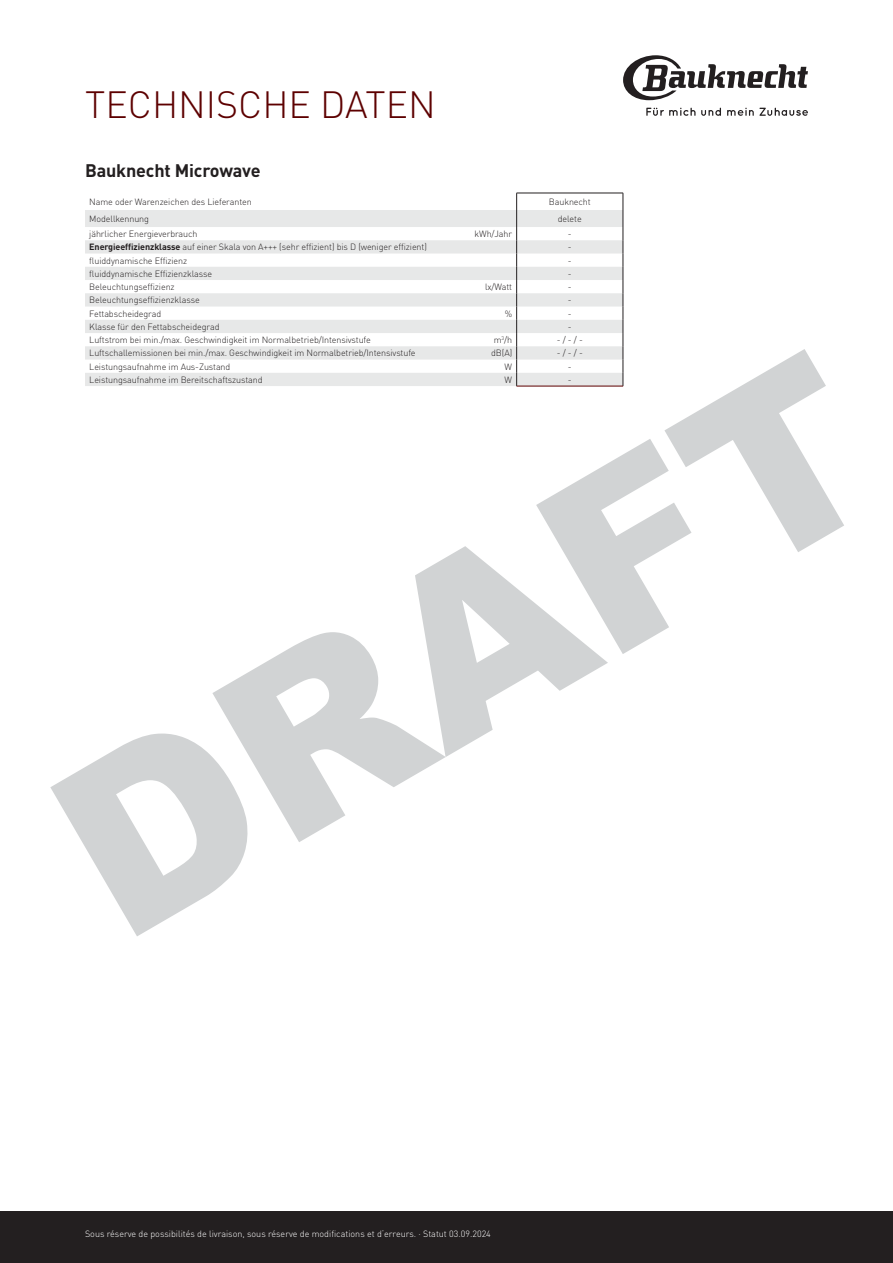
<style>
.page{position:relative;width:893px;height:1263px;background:#fff}
.page>*{position:absolute;margin:0;border:0;box-sizing:border-box;transform-origin:0 0}
.t1{font:300 37.5px "DIN Pro";color:#5d0000}
.t2{font:700 18px "DIN Pro";letter-spacing:-.01em;color:#231f20}
.t3{font:300 9px "DIN Pro";letter-spacing:-.01em;color:#231f20}
.t4{font:300 9px "DIN Pro";color:#fff}
.s1{font-weight:700}
</style>
<div class="page">
<div style="left:0;top:1212px;width:893px;height:51px;background:#231f20"></div>
<svg style="left:623px;top:55px;width:185px;height:45px"></svg>
<svg style="left:646px;top:108px;width:75px;height:8px"></svg>
<svg style="left:727px;top:108px;width:81px;height:8px"></svg>
<svg style="left:85px;top:210px;width:330px;height:176px;fill:#e7e8e8"></svg>
<svg style="left:50px;top:733px;width:197px;height:203px"></svg>
<svg style="left:212px;top:632px;width:233px;height:210px;fill:#d3d5d6"></svg>
<svg style="left:415px;top:193px;width:429px;height:564px"></svg>
<h1 class="t1" style="left:85px;top:75px;width:352px">TECHNISCHE DATEN</h1>
<h2 class="t2" style="left:85px;top:155px;width:177px">Bauknecht Microwave</h2>
<p class="t3" style="left:89px;top:195px;width:164px">Name oder Warenzeichen des Lieferanten</p>
<p class="t3" style="left:549px;top:195px;width:43px">Bauknecht</p>
<p class="t3" style="left:89px;top:212px;width:61px">Modellkennung</p>
<p class="t3" style="left:558px;top:212px;width:25px">delete</p>
<p class="t3" style="left:89px;top:227px;width:110px">jährlicher Energieverbrauch</p>
<p class="t3" style="left:475px;top:227px;width:39px">kWh/Jahr</p>
<p class="t3" style="left:568px;top:227px;width:5px">-</p>
<p class="t3" style="left:89px;top:240px;width:339px"><span class="s1">Energieeffizienzklasse</span> auf einer Skala von A+++ (sehr effizient) bis D (weniger effizient)</p>
<p class="t3" style="left:568px;top:240px;width:5px">-</p>
<p class="t3" style="left:89px;top:253px;width:99px">fluiddynamische Effizienz</p>
<p class="t3" style="left:568px;top:253px;width:5px">-</p>
<p class="t3" style="left:89px;top:267px;width:124px">fluiddynamische Effizienzklasse</p>
<p class="t3" style="left:568px;top:267px;width:5px">-</p>
<p class="t3" style="left:89px;top:280px;width:87px">Beleuchtungseffizienz</p>
<p class="t3" style="left:485px;top:280px;width:29px">lx/Watt</p>
<p class="t3" style="left:568px;top:280px;width:5px">-</p>
<p class="t3" style="left:89px;top:293px;width:112px">Beleuchtungseffizienzklasse</p>
<p class="t3" style="left:568px;top:293px;width:5px">-</p>
<p class="t3" style="left:89px;top:306px;width:73px">Fettabscheidegrad</p>
<p class="t3" style="left:505px;top:306px;width:9px">%</p>
<p class="t3" style="left:568px;top:306px;width:5px">-</p>
<p class="t3" style="left:89px;top:320px;width:132px">Klasse für den Fettabscheidegrad</p>
<p class="t3" style="left:568px;top:320px;width:5px">-</p>
<p class="t3" style="left:89px;top:333px;width:283px">Luftstrom bei min./max. Geschwindigkeit im Normalbetrieb/Intensivstufe</p>
<p class="t3" style="left:494px;top:333px;width:20px">m<sup>3</sup>/h</p>
<p class="t3" style="left:557px;top:333px;width:28px">- / - / -</p>
<p class="t3" style="left:89px;top:346px;width:328px">Luftschallemissionen bei min./max. Geschwindigkeit im Normalbetrieb/Intensivstufe</p>
<p class="t3" style="left:491px;top:346px;width:23px">dB(A)</p>
<p class="t3" style="left:557px;top:346px;width:28px">- / - / -</p>
<p class="t3" style="left:89px;top:359px;width:143px">Leistungsaufnahme im Aus-Zustand</p>
<p class="t3" style="left:505px;top:359px;width:9px">W</p>
<p class="t3" style="left:568px;top:359px;width:5px">-</p>
<p class="t3" style="left:89px;top:373px;width:175px">Leistungsaufnahme im Bereitschaftszustand</p>
<p class="t3" style="left:505px;top:373px;width:9px">W</p>
<p class="t3" style="left:568px;top:373px;width:5px">-</p>
<p class="t4" style="left:85px;top:1226px;width:407px">Sous réserve de possibilités de livraison, sous réserve de modifications et d‘erreurs. · Statut 03.09.2024</p>
</div>
